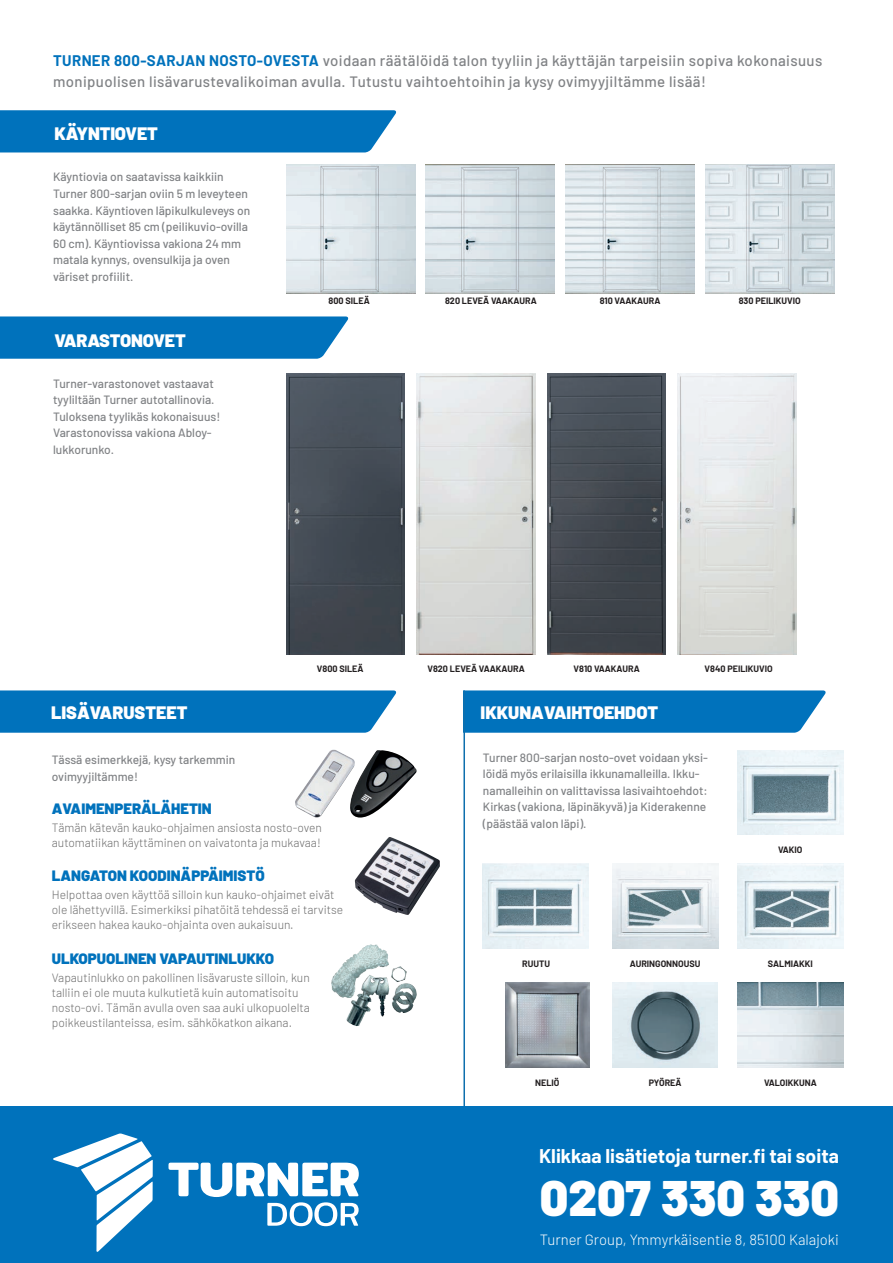
<style>
.page{position:relative;width:893px;height:1263px;background:#fff}
.page>*{position:absolute;margin:0;border:0;box-sizing:border-box;transform-origin:0 0}
.t1{font:900 49.8px "Barlow";color:#fff}
.t2{font:700 19.35px "Barlow";color:#fff}
.t3{font:900 18px "Barlow";letter-spacing:-.005em;color:#fff}
.t4{font:500 15px/21px "Barlow";letter-spacing:.025em;color:#808285}
.t5{font:900 15px "Barlow";color:#0072bc}
.t6{font:300 14.85px "Barlow";color:#fff}
.t7{font:500 12px/16.5px "Barlow";color:#808285}
.t8{font:300 12px/15px "Barlow";color:#6d6d6d}
.t9{font:700 9px "Barlow";color:#231f20}
.s1{font-weight:700;color:#0072bc}
</style>
<div class="page">
<img style="left:547px;top:374px;width:119px;height:281px">
<img style="left:417px;top:374px;width:118px;height:281px">
<img style="left:286px;top:374px;width:119px;height:281px">
<img style="left:678px;top:374px;width:118px;height:281px">
<div style="left:0;top:110px;width:397px;height:42px;background:#0072bc"></div>
<img style="left:705px;top:165px;width:129px;height:128px">
<img style="left:566px;top:165px;width:129px;height:128px">
<img style="left:286px;top:165px;width:129px;height:128px">
<img style="left:426px;top:165px;width:129px;height:128px">
<img style="left:355px;top:837px;width:85px;height:78px">
<img style="left:331px;top:945px;width:58px;height:53px">
<svg style="left:0;top:690px;width:397px;height:43px;background:#0d79bf"></svg>
<img style="left:355px;top:750px;width:62px;height:67px">
<img style="left:295px;top:749px;width:60px;height:68px">
<svg style="left:465px;top:690px;width:361px;height:43px;background:#0d79bf"></svg>
<img style="left:505px;top:983px;width:84px;height:84px">
<img style="left:738px;top:750px;width:105px;height:84px">
<img style="left:613px;top:864px;width:105px;height:84px">
<img style="left:738px;top:864px;width:105px;height:84px">
<img style="left:483px;top:864px;width:105px;height:84px">
<img style="left:612px;top:983px;width:106px;height:84px">
<img style="left:737px;top:983px;width:106px;height:84px">
<svg style="left:0;top:316px;width:349px;height:43px;background:#0e79bf"></svg>
<hr style="left:463px;top:690px;width:2px;height:573px;background:#0e6fad">
<div style="left:0;top:1107px;width:893px;height:156px;background:#0072bc"></div>
<svg style="left:53px;top:1133px;width:100px;height:119px"></svg>
<svg style="left:168px;top:1162px;width:191px;height:64px"></svg>
<p class="t4" style="left:53px;top:48px;width:771px"><span class="s1">TURNER 800-SARJAN NOSTO-OVESTA</span> voidaan räätälöidä talon tyyliin ja käyttäjän tarpeisiin sopiva kokonaisuus monipuolisen lisävarustevalikoiman avulla. Tutustu vaihtoehtoihin ja kysy ovimyyjiltämme lisää!</p>
<h3 class="t3" style="left:54px;top:120px;width:105px">KÄYNTIOVET</h3>
<p class="t7" style="left:53px;top:168px;width:199px">Käyntiovia on saatavissa kaikkiin Turner 800-sarjan oviin 5 m leveyteen saakka. Käyntioven läpikulkuleveys on käytännölliset 85 cm (peilikuvio-ovilla 60 cm). Käyntiovissa vakiona 24 mm matala kynnys, ovensulkija ja oven väriset profiilit.</p>
<h3 class="t3" style="left:54px;top:327px;width:133px">VARASTONOVET</h3>
<p class="t7" style="left:53px;top:374px;width:169px">Turner-varastonovet vastaavat tyyliltään Turner autotallinovia.<br>Tuloksena tyylikäs kokonaisuus!<br>Varastonovissa vakiona Abloy&shy;lukkorunko.</p>
<p class="t9" style="left:445px;top:294px;width:93px">820 LEVEÄ VAAKAURA</p>
<p class="t9" style="left:739px;top:294px;width:64px">830 PEILIKUVIO</p>
<p class="t9" style="left:329px;top:294px;width:43px">800 SILEÄ</p>
<p class="t9" style="left:600px;top:294px;width:62px">810 VAAKAURA</p>
<p class="t9" style="left:317px;top:662px;width:48px">V800 SILEÄ</p>
<p class="t9" style="left:427px;top:662px;width:99px">V820 LEVEÄ VAAKAURA</p>
<p class="t9" style="left:574px;top:662px;width:68px">V810 VAAKAURA</p>
<p class="t9" style="left:704px;top:662px;width:70px">V840 PEILIKUVIO</p>
<h3 class="t3" style="left:51px;top:699px;width:138px">LISÄVARUSTEET</h3>
<p class="t7" style="left:52px;top:751px;width:185px">Tässä esimerkkejä, kysy tarkemmin ovimyyjiltämme!</p>
<p class="t5" style="left:52px;top:797px;width:161px">AVAIMENPERÄLÄHETIN</p>
<p class="t8" style="left:52px;top:819px;width:272px">Tämän kätevän kauko-ohjaimen ansiosta nosto-oven automatiikan käyttäminen on vaivatonta ja mukavaa!</p>
<p class="t5" style="left:52px;top:865px;width:214px">LANGATON KOODINÄPPÄIMISTÖ</p>
<p class="t8" style="left:52px;top:887px;width:293px">Helpottaa oven käyttöä silloin kun kauko-ohjaimet eivät ole lähettyvillä. Esimerkiksi pihatöitä tehdessä ei tarvitse erikseen hakea kauko-ohjainta oven aukaisuun.</p>
<p class="t5" style="left:52px;top:947px;width:224px">ULKOPUOLINEN VAPAUTINLUKKO</p>
<p class="t8" style="left:52px;top:969px;width:259px">Vapautinlukko on pakollinen lisävaruste silloin, kun talliin ei ole muuta kulkutietä kuin automatisoitu nosto-ovi. Tämän avulla oven saa auki ulkopuolelta poikkeustilanteissa, esim. sähkökatkon aikana.</p>
<h3 class="t3" style="left:481px;top:699px;width:179px">IKKUNAVAIHTOEHDOT</h3>
<p class="t7" style="left:483px;top:748px;width:226px">Turner 800-sarjan nosto-ovet voidaan yksi&shy;löidä myös erilaisilla ikkunamalleilla. Ikku&shy;namalleihin on valittavissa lasivaihtoehdot:<br>Kirkas (vakiona, läpinäkyvä) ja Kiderakenne (päästää valon läpi).</p>
<p class="t9" style="left:778px;top:843px;width:26px">VAKIO</p>
<p class="t9" style="left:522px;top:957px;width:29px">RUUTU</p>
<p class="t9" style="left:535px;top:1076px;width:26px">NELIÖ</p>
<p class="t9" style="left:630px;top:957px;width:72px">AURINGONNOUSU</p>
<p class="t9" style="left:768px;top:957px;width:47px">SALMIAKKI</p>
<p class="t9" style="left:649px;top:1076px;width:34px">PYÖREÄ</p>
<p class="t9" style="left:764px;top:1076px;width:54px">VALOIKKUNA</p>
<h2 class="t2" style="left:539px;top:1142px;width:301px">Klikkaa lisätietoja turner.fi tai soita</h2>
<h1 class="t1" style="left:540px;top:1160px;width:301px">0207 330 330</h1>
<p class="t6" style="left:540px;top:1229px;width:301px">Turner Group, Ymmyrkäisentie 8, 85100 Kalajoki</p>
</div>
